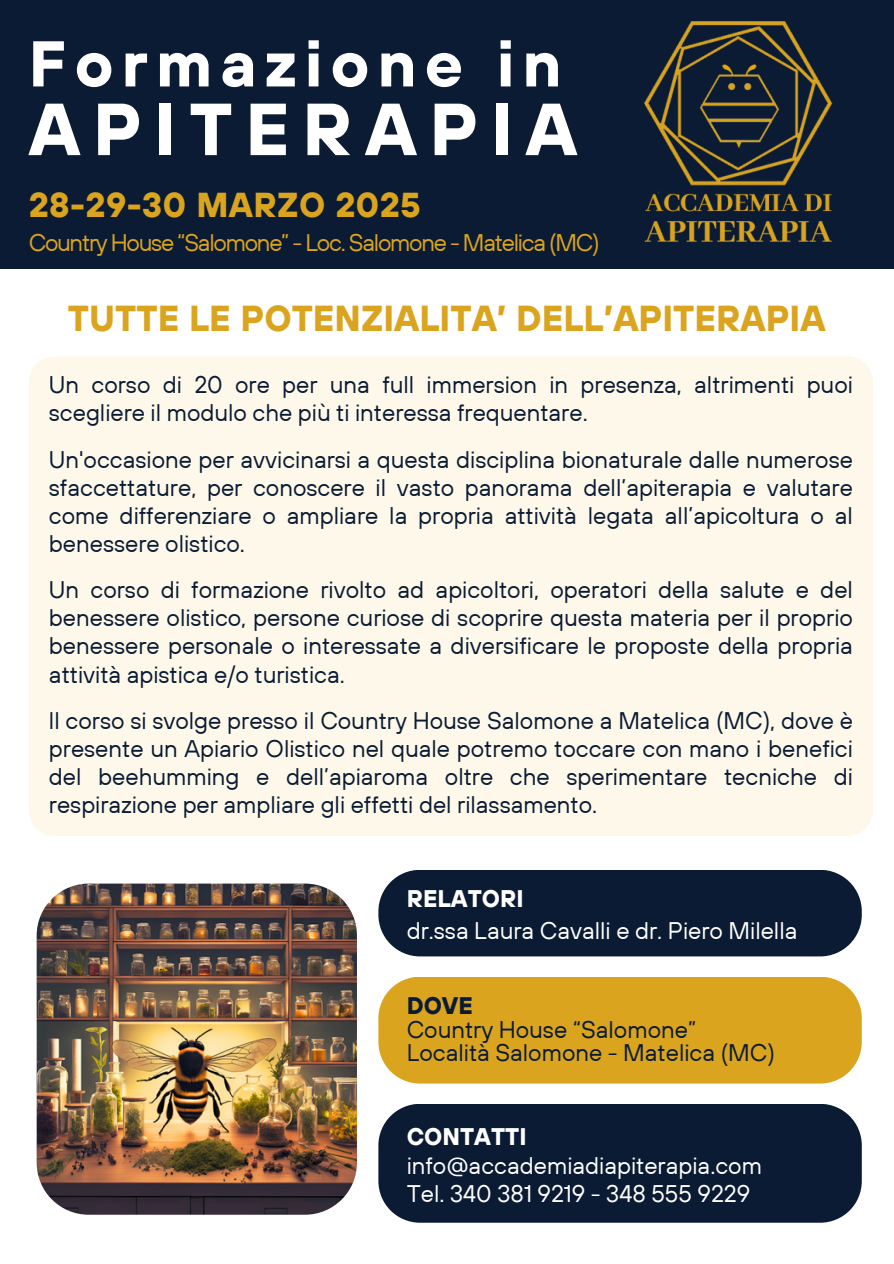
<style>
.page{position:relative;width:894px;height:1264px;background:#fff}
.page>*{position:absolute;margin:0;border:0;box-sizing:border-box;transform-origin:0 0}
.t1{font:700 73.5px "TT Hoves";letter-spacing:.175em;color:#fff}
.t2{font:700 64.5px "TT Hoves";letter-spacing:.125em;color:#fff}
.t3{font:700 36px "TT Hoves";color:#daa41f}
.t4{font:700 34.5px "TT Hoves";letter-spacing:.01em;color:#daa41f}
.t5{font:24px/28.2px "TT Hoves";color:#0a1b33;text-align:justify}
.t6{font:24px "TT Hoves";color:#fff}
.t7{font:24px "TT Hoves";letter-spacing:-.05em;color:#daa41f}
.t8{font:700 24px "TT Hoves";color:#fff}
.t9{font:700 24px "TT Hoves";color:#0a1b33}
</style>
<div class="page">
<img style="left:36px;top:883px;width:321px;height:332px">
<div style="left:0;top:0;width:893px;height:268px;background:#0a1b33"></div>
<img style="left:644px;top:21px;width:189px;height:221px">
<div style="left:29px;top:356px;width:843px;height:480px;background:#fdf8e9"></div>
<div style="left:378px;top:870px;width:483px;height:86px;background:#0a1b33"></div>
<div style="left:378px;top:977px;width:483px;height:106px;background:#daa41f"></div>
<div style="left:378px;top:1104px;width:483px;height:118px;background:#0a1b33"></div>
<p class="t2" style="left:29px;top:22px;width:534px">Formazione in</p>
<p class="t1" style="left:29px;top:82px;width:549px">APITERAPIA</p>
<p class="t4" style="left:29px;top:183px;width:393px">28-29-30 MARZO 2025</p>
<p class="t7" style="left:29px;top:227px;width:572px">Country House “Salomone” - Loc. Salomone - Matelica (MC)</p>
<p class="t3" style="left:68px;top:295px;width:759px">TUTTE LE POTENZIALITA’ DELL’APITERAPIA</p>
<h1 class="t5" style="left:49px;top:370px;width:805px">Un corso di 20 ore per una full immersion in presenza, altrimenti puoi scegliere il modulo che più ti interessa frequentare.</h1>
<p class="t5" style="left:49px;top:444px;width:805px">Un'occasione per avvicinarsi a questa disciplina bionaturale dalle numerose sfaccettature, per conoscere il vasto panorama dell’apiterapia e valutare come differenziare o ampliare la propria attività legata all’apicoltura o al benessere olistico.</p>
<p class="t5" style="left:49px;top:575px;width:805px">Un corso di formazione rivolto ad apicoltori, operatori della salute e del benessere olistico, persone curiose di scoprire questa materia per il proprio benessere personale o interessate a diversificare le proposte della propria attività apistica e/o turistica.</p>
<h3 class="t5" style="left:49px;top:705px;width:805px">ll corso si svolge presso il Country House Salomone a Matelica (MC), dove è presente un Apiario Olistico nel quale potremo toccare con mano i benefici del beehumming e dell’apiaroma oltre che sperimentare tecniche di respirazione per ampliare gli effetti del rilassamento.</h3>
<p class="t8" style="left:406px;top:882px;width:118px">RELATORI</p>
<p class="t6" style="left:406px;top:915px;width:392px">dr.ssa Laura Cavalli e dr. Piero Milella</p>
<p class="t9" style="left:406px;top:989px;width:68px">DOVE</p>
<p class="t5" style="left:406px;top:1014px;width:291px">Country House “Salomone”</p>
<p class="t5" style="left:406px;top:1038px;width:369px">Località Salomone - Matelica (MC)</p>
<p class="t8" style="left:406px;top:1121px;width:121px">CONTATTI</p>
<p class="t6" style="left:406px;top:1149px;width:356px">info@accademiadiapiterapia.com</p>
<p class="t6" style="left:406px;top:1177px;width:345px">Tel. 340 381 9219 - 348 555 9229</p>
</div>
